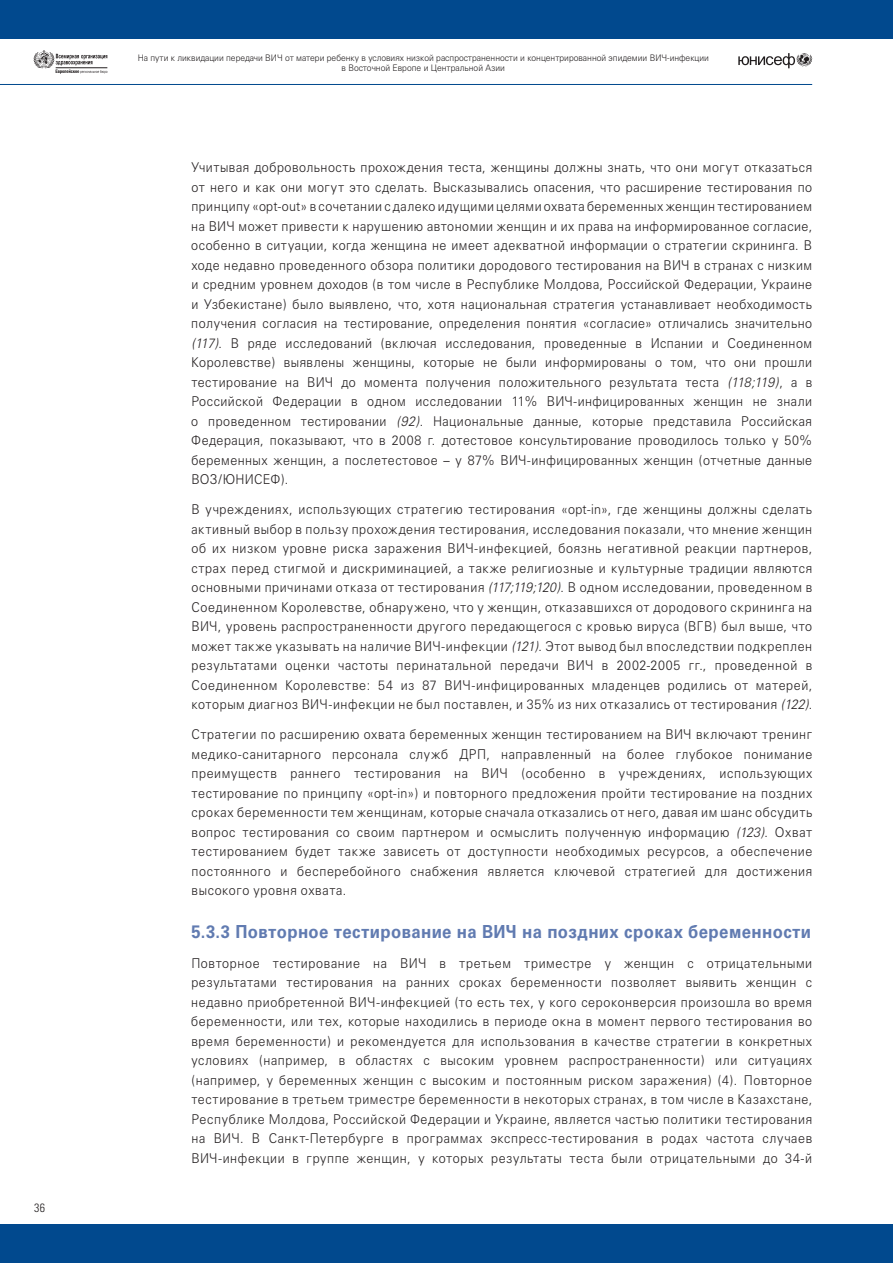
<style>
.page{position:relative;width:893px;height:1263px;background:#fff}
.page>*{position:absolute;margin:0;border:0;box-sizing:border-box;transform-origin:0 0}
.t1{font:700 18px "Univers Cyr";letter-spacing:.025em;color:#617bb1;scale:.93 1}
.t2{font:300 13.5px/19.5px "Univers Cyr";letter-spacing:.045em;color:#231f20;text-align:justify;scale:.93 1}
.t3{font:300 condensed 12px "Univers";color:#231f20}
.t4{font:300 9px/10.5px "Univers Cyr";color:#231f20;text-align:center;scale:.95 1}
.s1{font-style:italic}
</style>
<div class="page">
<div style="left:0;top:0;width:893px;height:38px;background:#01498e"></div>
<div style="left:0;top:1225px;width:893px;height:38px;background:#01498e"></div>
<svg style="left:738px;top:53px;width:74px;height:15px"></svg>
<hr style="left:0;top:84px;width:812px;height:1px;background:#01498e">
<svg style="left:34px;top:50px;width:73px;height:24px"></svg>
<hr style="left:56px;top:68px;width:51px;height:1px;background:#231f20">
<p class="t3" style="left:34px;top:1200px;width:13px">36</p>
<p class="t4" style="left:138px;top:52px;width:603px">На пути к ликвидации передачи ВИЧ от матери ребенку в условиях низкой распространенности и концентрированной эпидемии ВИЧ-инфекции в Восточной Европе и Центральной Азии</p>
<p class="t2" style="left:191px;top:158px;width:669px">Учитывая добровольность прохождения теста, женщины должны знать, что они могут отказаться от него и как они могут это сделать. Высказывались опасения, что расширение тестирования по принципу «opt-out» в сочетании с далеко идущими целями охвата беременных женщин тестированием на ВИЧ может привести к нарушению автономии женщин и их права на информированное согласие, особенно в ситуации, когда женщина не имеет адекватной информации о стратегии скрининга. В ходе недавно проведенного обзора политики дородового тестирования на ВИЧ в странах с низким и средним уровнем доходов (в том числе в Республике Молдова, Российской Федерации, Украине и Узбекистане) было выявлено, что, хотя национальная стратегия устанавливает необходимость получения согласия на тестирование, определения понятия «согласие» отличались значительно <span class="s1">(117)</span>. В ряде исследований (включая исследования, проведенные в Испании и Соединенном Королевстве) выявлены женщины, которые не были информированы о том, что они прошли тестирование на ВИЧ до момента получения положительного результата теста <span class="s1">(118;119)</span>, а в Российской Федерации в одном исследовании 11% ВИЧ-инфицированных женщин не знали о проведенном тестировании <span class="s1">(92)</span>. Национальные данные, которые представила Российская Федерация, показывают, что в 2008 г. дотестовое консультирование проводилось только у 50% беременных женщин, а послетестовое – у 87% ВИЧ-инфицированных женщин (отчетные данные ВОЗ/ЮНИСЕФ).</p>
<p class="t2" style="left:191px;top:500px;width:669px">В учреждениях, использующих стратегию тестирования «opt-in», где женщины должны сделать активный выбор в пользу прохождения тестирования, исследования показали, что мнение женщин об их низком уровне риска заражения ВИЧ-инфекцией, боязнь негативной реакции партнеров, страх перед стигмой и дискриминацией, а также религиозные и культурные традиции являются основными причинами отказа от тестирования <span class="s1">(117;119;120)</span>. В одном исследовании, проведенном в Соединенном Королевстве, обнаружено, что у женщин, отказавшихся от дородового скрининга на ВИЧ, уровень распространенности другого передающегося с кровью вируса (ВГВ) был выше, что может также указывать на наличие ВИЧ-инфекции <span class="s1">(121)</span>. Этот вывод был впоследствии подкреплен результатами оценки частоты перинатальной передачи ВИЧ в 2002-2005 гг., проведенной в Соединенном Королевстве: 54 из 87 ВИЧ-инфицированных младенцев родились от матерей, которым диагноз ВИЧ-инфекции не был поставлен, и 35% из них отказались от тестирования <span class="s1">(122)</span>.</p>
<p class="t2" style="left:191px;top:725px;width:669px">Стратегии по расширению охвата беременных женщин тестированием на ВИЧ включают тренинг медико-санитарного персонала служб ДРП, направленный на более глубокое понимание преимуществ раннего тестирования на ВИЧ (особенно в учреждениях, использующих тестирование по принципу «opt-in») и повторного предложения пройти тестирование на поздних сроках беременности тем женщинам, которые сначала отказались от него, давая им шанс обсудить вопрос тестирования со своим партнером и осмыслить полученную информацию <span class="s1">(123)</span>. Охват тестированием будет также зависеть от доступности необходимых ресурсов, а обеспечение постоянного и бесперебойного снабжения является ключевой стратегией для достижения высокого уровня охвата.</p>
<h1 class="t1" style="left:191px;top:921px;width:668px">5.3.3 Повторное тестирование на ВИЧ на поздних сроках беременности</h1>
<p class="t2" style="left:191px;top:953px;width:669px">Повторное тестирование на ВИЧ в третьем триместре у женщин с отрицательными результатами тестирования на ранних сроках беременности позволяет выявить женщин с недавно приобретенной ВИЧ-инфекцией (то есть тех, у кого сероконверсия произошла во время беременности, или тех, которые находились в периоде окна в момент первого тестирования во время беременности) и рекомендуется для использования в качестве стратегии в конкретных условиях (например, в областях с высоким уровнем распространенности) или ситуациях (например, у беременных женщин с высоким и постоянным риском заражения) (4). Повторное тестирование в третьем триместре беременности в некоторых странах, в том числе в Казахстане, Республике Молдова, Российской Федерации и Украине, является частью политики тестирования на ВИЧ. В Санкт-Петербурге в программах экспресс-тестирования в родах частота случаев ВИЧ-инфекции в группе женщин, у которых результаты теста были отрицательными до 34-й</p>
</div>
